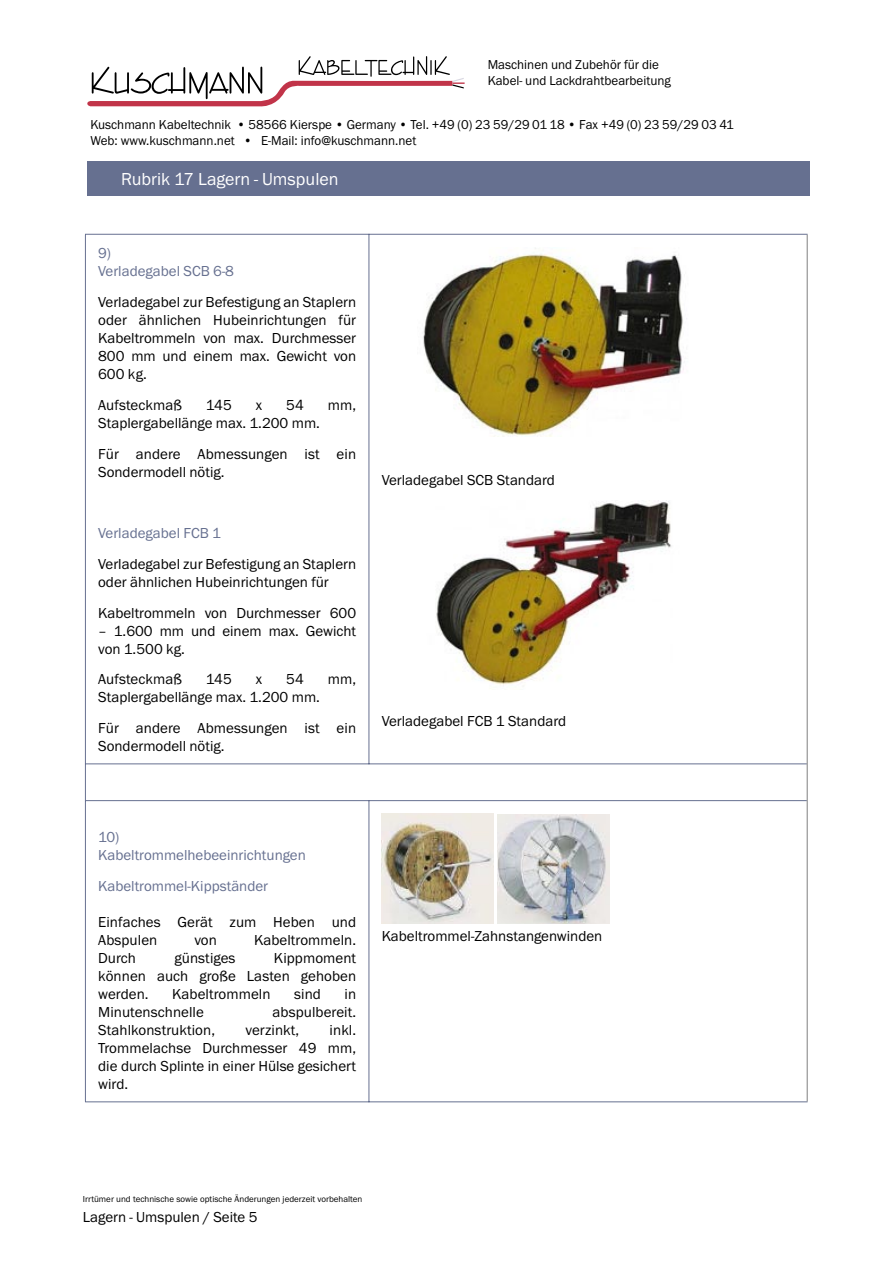
<style>
.page{position:relative;width:893px;height:1263px;background:#fff}
.page>*{position:absolute;margin:0;border:0;box-sizing:border-box;transform-origin:0 0}
.t1{font:18px "Franklin Gothic";color:#fff}
.t2{font:15px/18px "Franklin Gothic";color:#000}
.t3{font:15px/18px "Franklin Gothic";color:#667090}
.t4{font:13.35px/16px "Franklin Gothic";color:#000}
.t5{font:9px "Franklin Gothic";color:#000}
</style>
<div class="page">
<svg style="left:87px;top:56px;width:378px;height:51px"></svg>
<div style="left:87px;top:162px;width:723px;height:34px;background:#667090"></div>
<hr style="left:85px;top:234px;width:284px;height:1px;background:#667090">
<hr style="left:85px;top:235px;width:1px;height:528px;background:#667090">
<hr style="left:369px;top:234px;width:438px;height:1px;background:#667090">
<hr style="left:369px;top:234px;width:1px;height:530px;background:#667090">
<hr style="left:85px;top:763px;width:284px;height:1px;background:#667090">
<hr style="left:85px;top:764px;width:1px;height:36px;background:#667090">
<hr style="left:369px;top:763px;width:438px;height:1px;background:#667090">
<hr style="left:85px;top:800px;width:284px;height:1px;background:#667090">
<hr style="left:85px;top:801px;width:1px;height:300px;background:#667090">
<hr style="left:369px;top:800px;width:438px;height:1px;background:#667090">
<hr style="left:369px;top:800px;width:1px;height:302px;background:#667090">
<hr style="left:85px;top:1101px;width:284px;height:1px;background:#667090">
<hr style="left:369px;top:1101px;width:438px;height:1px;background:#667090">
<hr style="left:807px;top:235px;width:1px;height:529px;background:#808080">
<hr style="left:807px;top:764px;width:1px;height:37px;background:#808080">
<hr style="left:807px;top:801px;width:1px;height:300px;background:#808080">
<img style="left:423px;top:248px;width:264px;height:188px">
<img style="left:436px;top:501px;width:235px;height:185px">
<img style="left:382px;top:813px;width:112px;height:110px">
<img style="left:497px;top:814px;width:113px;height:109px">
<p class="t4" style="left:488px;top:56px;width:185px">Maschinen und Zubehör für die<br>Kabel- und Lackdrahtbearbeitung</p>
<p class="t4" style="left:90px;top:117px;width:645px">Kuschmann Kabeltechnik • 58566 Kierspe • Germany • Tel. +49 (0) 23 59/29 01 18 • Fax +49 (0) 23 59/29 03 41<br>Web: www.kuschmann.net • E-Mail: info@kuschmann.net</p>
<p class="t1" style="left:121px;top:169px;width:219px">Rubrik 17 Lagern - Umspulen</p>
<p class="t3" style="left:98px;top:244px;width:137px">9)<br>Verladegabel SCB 6-8</p>
<p class="t2" style="left:98px;top:293px;width:260px;text-align:justify">Verladegabel zur Befestigung an Staplern oder ähnlichen Hubeinrichtungen für Kabeltrommeln von max. Durchmesser 800 mm und einem max. Gewicht von 600 kg.</p>
<p class="t2" style="left:98px;top:396px;width:85px">Aufsteckmaß</p>
<p class="t2" style="left:206px;top:396px;width:28px">145</p>
<p class="t2" style="left:256px;top:396px;width:8px">x</p>
<p class="t2" style="left:286px;top:396px;width:19px">54</p>
<p class="t2" style="left:328px;top:396px;width:30px">mm,</p>
<p class="t2" style="left:98px;top:414px;width:223px">Staplergabellänge max. 1.200 mm.</p>
<p class="t2" style="left:98px;top:445px;width:259px">Für andere Abmessungen ist ein<br>Sondermodell nötig.</p>
<p class="t3" style="left:98px;top:524px;width:124px">Verladegabel FCB 1</p>
<p class="t2" style="left:98px;top:555px;width:260px">Verladegabel zur Befestigung an Staplern oder ähnlichen Hubeinrichtungen für</p>
<p class="t2" style="left:98px;top:604px;width:259px">Kabeltrommeln von Durchmesser 600</p>
<p class="t2" style="left:98px;top:622px;width:259px">– 1.600 mm und einem max. Gewicht von 1.500 kg.</p>
<p class="t2" style="left:98px;top:671px;width:85px">Aufsteckmaß</p>
<p class="t2" style="left:206px;top:671px;width:28px">145</p>
<p class="t2" style="left:256px;top:671px;width:8px">x</p>
<p class="t2" style="left:286px;top:671px;width:19px">54</p>
<p class="t2" style="left:328px;top:671px;width:30px">mm,</p>
<p class="t2" style="left:98px;top:689px;width:223px">Staplergabellänge max. 1.200 mm.</p>
<p class="t2" style="left:98px;top:719px;width:259px">Für andere Abmessungen ist ein<br>Sondermodell nötig.</p>
<p class="t2" style="left:382px;top:471px;width:175px">Verladegabel SCB Standard</p>
<p class="t2" style="left:382px;top:712px;width:186px">Verladegabel FCB 1 Standard</p>
<p class="t3" style="left:98px;top:828px;width:209px">10)<br>Kabeltrommelhebeeinrichtungen</p>
<p class="t3" style="left:98px;top:877px;width:172px">Kabeltrommel-Kippständer</p>
<p class="t2" style="left:98px;top:913px;width:259px">Einfaches Gerät zum Heben und<br>Abspulen</p>
<p class="t2" style="left:194px;top:931px;width:24px">von</p>
<p class="t2" style="left:254px;top:931px;width:104px">Kabeltrommeln.</p>
<p class="t2" style="left:98px;top:949px;width:39px">Durch</p>
<p class="t2" style="left:174px;top:949px;width:63px">günstiges</p>
<p class="t2" style="left:98px;top:949px;width:259px;text-align:justify;text-indent:176px">Kippmoment können auch große Lasten gehoben werden.</p>
<p class="t2" style="left:172px;top:985px;width:100px">Kabeltrommeln</p>
<p class="t2" style="left:294px;top:985px;width:28px">sind</p>
<p class="t2" style="left:345px;top:985px;width:13px">in</p>
<p class="t2" style="left:98px;top:1003px;width:107px">Minutenschnelle</p>
<p class="t2" style="left:273px;top:1003px;width:85px">abspulbereit.</p>
<p class="t2" style="left:98px;top:1021px;width:118px">Stahlkonstruktion,</p>
<p class="t2" style="left:246px;top:1021px;width:55px">verzinkt,</p>
<p class="t2" style="left:98px;top:1021px;width:260px;text-align:justify;text-indent:231px">inkl.<br>Trommelachse Durchmesser 49 mm, die durch Splinte in einer Hülse gesichert wird.</p>
<p class="t2" style="left:382px;top:928px;width:222px">Kabeltrommel-Zahnstangenwinden</p>
<p class="t5" style="left:83px;top:1194px;width:281px">Irrtümer und technische sowie optische Änderungen jederzeit vorbehalten</p>
<p class="t2" style="left:83px;top:1208px;width:176px">Lagern - Umspulen / Seite 5</p>
</div>
